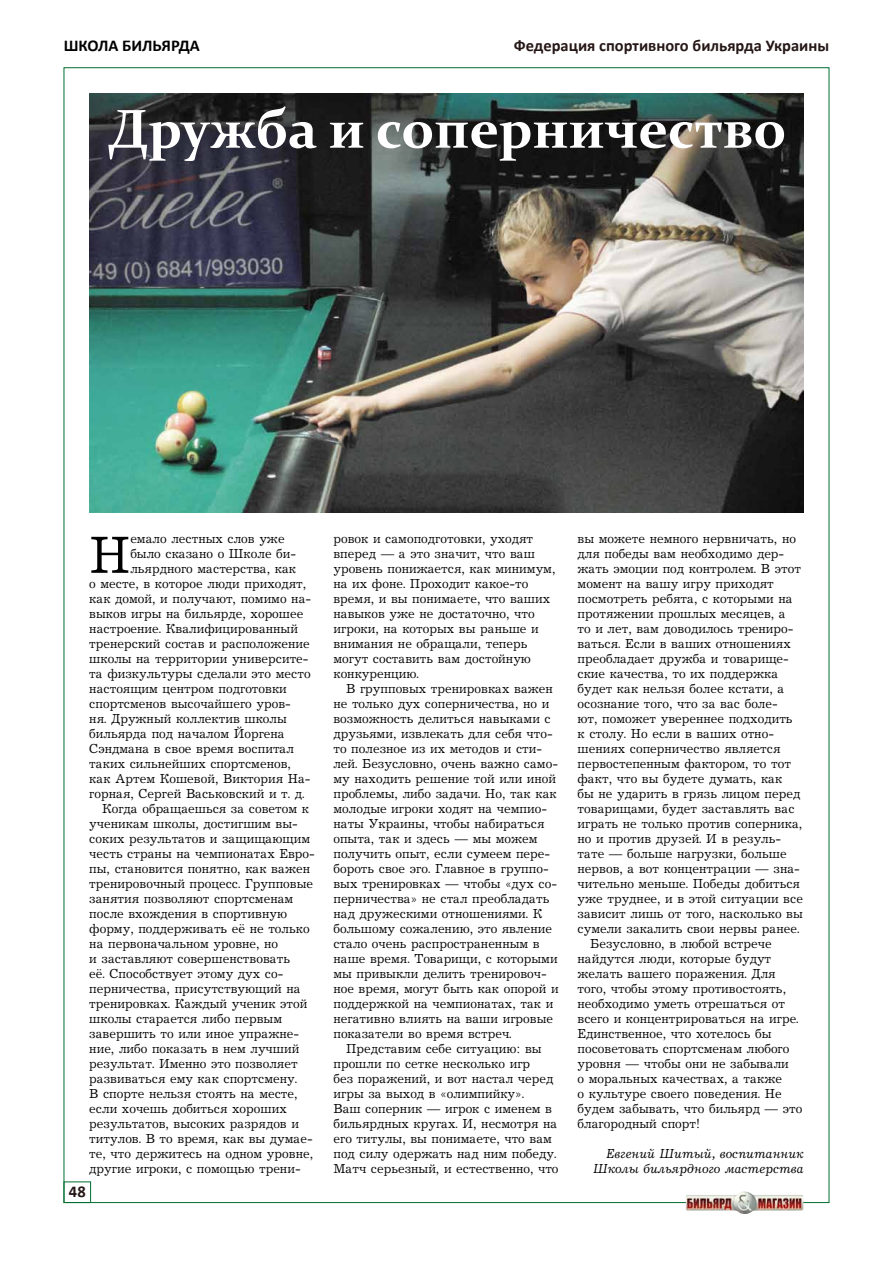
<style>
.page{position:relative;width:893px;height:1263px;background:#fff}
.page>*{position:absolute;margin:0;border:0;box-sizing:border-box;transform-origin:0 0}
.t1{font:700 55.05px "Constantia";color:#fff}
.t2{font:54px "Journal";color:#000}
.t3{font:700 16.5px "Calibri";color:#261717}
.t4{font:700 16.5px "Calibri";color:#000}
.t5{font:13.5px/15px "Journal";color:#000}
.t6{font:italic 13.5px/15px "Journal";color:#000;text-align:right}
</style>
<div class="page">
<img style="left:686px;top:1191px;width:117px;height:23px">
<div style="left:64px;top:1182px;width:27px;height:21px;border:1px solid #006e30"></div>
<img style="left:89px;top:94px;width:715px;height:418px">
<p class="t4" style="left:64px;top:35px;width:138px">ШКОЛА БИЛЬЯРДА</p>
<p class="t3" style="left:514px;top:35px;width:317px">Федерация спортивного бильярда Украины</p>
<h1 class="t1" style="left:108px;top:91px;width:680px">Дружба и соперничество</h1>
<h2 class="t2" style="left:89px;top:527px;width:43px">Н</h2>
<p class="t5" style="left:130px;top:531px;width:156px">емало лестных слов уже</p>
<p class="t5" style="left:130px;top:546px;width:167px">было сказано о Школе би-</p>
<p class="t5" style="left:130px;top:561px;width:167px">льярдного мастерства, как</p>
<p class="t5" style="left:89px;top:576px;width:219px">о месте, в которое люди приходят,</p>
<p class="t5" style="left:89px;top:591px;width:223px">как домой, и получают, помимо на-</p>
<p class="t5" style="left:89px;top:606px;width:216px">выков игры на бильярде, хорошее</p>
<p class="t5" style="left:89px;top:621px;width:210px">настроение. Квалифицированный</p>
<p class="t5" style="left:89px;top:636px;width:222px">тренерский состав и расположение</p>
<p class="t5" style="left:89px;top:651px;width:221px">школы на территории университе-</p>
<p class="t5" style="left:89px;top:666px;width:223px">та физкультуры сделали это место</p>
<p class="t5" style="left:89px;top:681px;width:199px">настоящим центром подготовки</p>
<p class="t5" style="left:89px;top:696px;width:203px">спортсменов высочайшего уров-</p>
<p class="t5" style="left:89px;top:711px;width:199px">ня. Дружный коллектив школы</p>
<p class="t5" style="left:89px;top:726px;width:197px">бильярда под началом Йоргена</p>
<p class="t5" style="left:89px;top:741px;width:206px">Сэндмана в свое время воспитал</p>
<p class="t5" style="left:89px;top:756px;width:203px">таких сильнейших спортсменов,</p>
<p class="t5" style="left:89px;top:771px;width:223px">как Артем Кошевой, Виктория На-</p>
<p class="t5" style="left:89px;top:786px;width:217px">горная, Сергей Васьковский и т. д.</p>
<p class="t5" style="left:102px;top:801px;width:208px">Когда обращаешься за советом к</p>
<p class="t5" style="left:89px;top:816px;width:210px">ученикам школы, достигшим вы-</p>
<p class="t5" style="left:89px;top:831px;width:222px">соких результатов и защищающим</p>
<p class="t5" style="left:89px;top:846px;width:227px">честь страны на чемпионатах Евро-</p>
<p class="t5" style="left:89px;top:861px;width:222px">пы, становится понятно, как важен</p>
<p class="t5" style="left:89px;top:876px;width:225px">тренировочный процесс. Групповые</p>
<p class="t5" style="left:89px;top:891px;width:206px">занятия позволяют спортсменам</p>
<p class="t5" style="left:89px;top:906px;width:199px">после вхождения в спортивную</p>
<p class="t5" style="left:89px;top:921px;width:222px">форму, поддерживать её не только</p>
<p class="t5" style="left:89px;top:936px;width:190px">на первоначальном уровне, но</p>
<p class="t5" style="left:89px;top:951px;width:202px">и заставляют совершенствовать</p>
<p class="t5" style="left:89px;top:966px;width:196px">её. Способствует этому дух со-</p>
<p class="t5" style="left:89px;top:981px;width:213px">перничества, присутствующий на</p>
<p class="t5" style="left:89px;top:996px;width:220px">тренировках. Каждый ученик этой</p>
<p class="t5" style="left:89px;top:1011px;width:194px">школы старается либо первым</p>
<p class="t5" style="left:89px;top:1026px;width:211px">завершить то или иное упражне-</p>
<p class="t5" style="left:89px;top:1041px;width:212px">ние, либо показать в нем лучший</p>
<p class="t5" style="left:89px;top:1056px;width:210px">результат. Именно это позволяет</p>
<p class="t5" style="left:89px;top:1071px;width:209px">развиваться ему как спортсмену.</p>
<p class="t5" style="left:89px;top:1086px;width:210px">В спорте нельзя стоять на месте,</p>
<p class="t5" style="left:89px;top:1101px;width:199px">если хочешь добиться хороших</p>
<p class="t5" style="left:89px;top:1116px;width:211px">результатов, высоких разрядов и</p>
<p class="t5" style="left:89px;top:1131px;width:225px">титулов. В то время, как вы думае-</p>
<p class="t5" style="left:89px;top:1146px;width:225px">те, что держитесь на одном уровне,</p>
<p class="t5" style="left:89px;top:1161px;width:213px">другие игроки, с помощью трени-</p>
<p class="t3" style="left:69px;top:1181px;width:18px">48</p>
<p class="t5" style="left:333px;top:531px;width:224px">ровок и самоподготовки, уходят вперед — а это значит, что ваш уровень понижается, как минимум, на их фоне. Проходит какое-то время, и вы понимаете, что ваших навыков уже не достаточно, что игроки, на которых вы раньше и внимания не обращали, теперь могут составить вам достойную конкуренцию.</p>
<p class="t5" style="left:333px;top:681px;width:227px;text-indent:13px">В групповых тренировках важен не только дух соперничества, но и возможность делиться навыками с друзьями, извлекать для себя что&shy;то полезное из их методов и сти&shy;лей. Безусловно, очень важно само&shy;му находить решение той или иной проблемы, либо задачи. Но, так как молодые игроки ходят на чемпио&shy;наты Украины, чтобы набираться опыта, так и здесь — мы можем получить опыт, если сумеем пере&shy;бороть свое эго. Главное в группо&shy;вых тренировках — чтобы «дух со&shy;перничества» не стал преобладать над дружескими отношениями. К большому сожалению, это явление стало очень распространенным в наше время. Товарищи, с которыми мы привыкли делить тренировоч&shy;ное время, могут быть как опорой и поддержкой на чемпионатах, так и негативно влиять на ваши игровые показатели во время встреч.</p>
<p class="t5" style="left:333px;top:1041px;width:227px;text-indent:13px">Представим себе ситуацию: вы прошли по сетке несколько игр<br>без поражений, и вот настал черед игры за выход в «олимпийку».<br>Ваш соперник — игрок с именем в бильярдных кругах. И, несмотря на его титулы, вы понимаете, что вам под силу одержать над ним победу.<br>Матч серьезный, и естественно, что</p>
<p class="t5" style="left:578px;top:531px;width:220px">вы можете немного нервничать, но</p>
<p class="t5" style="left:578px;top:546px;width:208px">для победы вам необходимо дер-</p>
<p class="t5" style="left:578px;top:561px;width:225px">жать эмоции под контролем. В этот</p>
<p class="t5" style="left:578px;top:576px;width:198px">момент на вашу игру приходят</p>
<p class="t5" style="left:578px;top:591px;width:217px">посмотреть ребята, с которыми на</p>
<p class="t5" style="left:578px;top:606px;width:210px">протяжении прошлых месяцев, а</p>
<p class="t5" style="left:578px;top:621px;width:218px">то и лет, вам доводилось трениро-</p>
<p class="t5" style="left:578px;top:636px;width:215px">ваться. Если в ваших отношениях</p>
<p class="t5" style="left:578px;top:651px;width:213px">преобладает дружба и товарище-</p>
<p class="t5" style="left:578px;top:666px;width:202px">ские качества, то их поддержка</p>
<p class="t5" style="left:578px;top:681px;width:208px">будет как нельзя более кстати, а</p>
<p class="t5" style="left:578px;top:696px;width:202px">осознание того, что за вас боле-</p>
<p class="t5" style="left:578px;top:711px;width:217px">ют, поможет увереннее подходить</p>
<p class="t5" style="left:578px;top:726px;width:198px">к столу. Но если в ваших отно-</p>
<p class="t5" style="left:578px;top:741px;width:204px">шениях соперничество является</p>
<p class="t5" style="left:578px;top:756px;width:215px">первостепенным фактором, то тот</p>
<p class="t5" style="left:578px;top:771px;width:206px">факт, что вы будете думать, как</p>
<p class="t5" style="left:578px;top:786px;width:224px">бы не ударить в грязь лицом перед</p>
<p class="t5" style="left:578px;top:801px;width:218px">товарищами, будет заставлять вас</p>
<p class="t5" style="left:578px;top:816px;width:226px">играть не только против соперника,</p>
<p class="t5" style="left:578px;top:831px;width:205px">но и против друзей. И в резуль-</p>
<p class="t5" style="left:578px;top:846px;width:211px">тате — больше нагрузки, больше</p>
<p class="t5" style="left:578px;top:861px;width:224px">нервов, а вот концентрации — зна-</p>
<p class="t5" style="left:578px;top:876px;width:224px">чительно меньше. Победы добиться</p>
<p class="t5" style="left:578px;top:891px;width:227px">уже труднее, и в этой ситуации все</p>
<p class="t5" style="left:578px;top:906px;width:227px">зависит лишь от того, насколько вы</p>
<p class="t5" style="left:578px;top:921px;width:223px">сумели закалить свои нервы ранее.</p>
<p class="t5" style="left:590px;top:936px;width:183px">Безусловно, в любой встрече</p>
<p class="t5" style="left:578px;top:951px;width:195px">найдутся люди, которые будут</p>
<p class="t5" style="left:578px;top:966px;width:200px">желать вашего поражения. Для</p>
<p class="t5" style="left:578px;top:981px;width:210px">того, чтобы этому противостоять,</p>
<p class="t5" style="left:578px;top:996px;width:209px">необходимо уметь отрешаться от</p>
<p class="t5" style="left:578px;top:1011px;width:223px">всего и концентрироваться на игре.</p>
<p class="t5" style="left:578px;top:1026px;width:195px">Единственное, что хотелось бы</p>
<p class="t5" style="left:578px;top:1041px;width:213px">посоветовать спортсменам любого</p>
<p class="t5" style="left:578px;top:1056px;width:213px">уровня — чтобы они не забывали</p>
<p class="t5" style="left:578px;top:1071px;width:206px">о моральных качествах, а также</p>
<p class="t5" style="left:578px;top:1086px;width:206px">о культуре своего поведения. Не</p>
<p class="t5" style="left:578px;top:1101px;width:226px">будем забывать, что бильярд — это</p>
<p class="t5" style="left:578px;top:1116px;width:124px">благородный спорт!</p>
<p class="t6" style="left:593px;top:1146px;width:212px">Евгений Шитый, воспитанник<br>Школы бильярдного мастерства</p>
</div>
